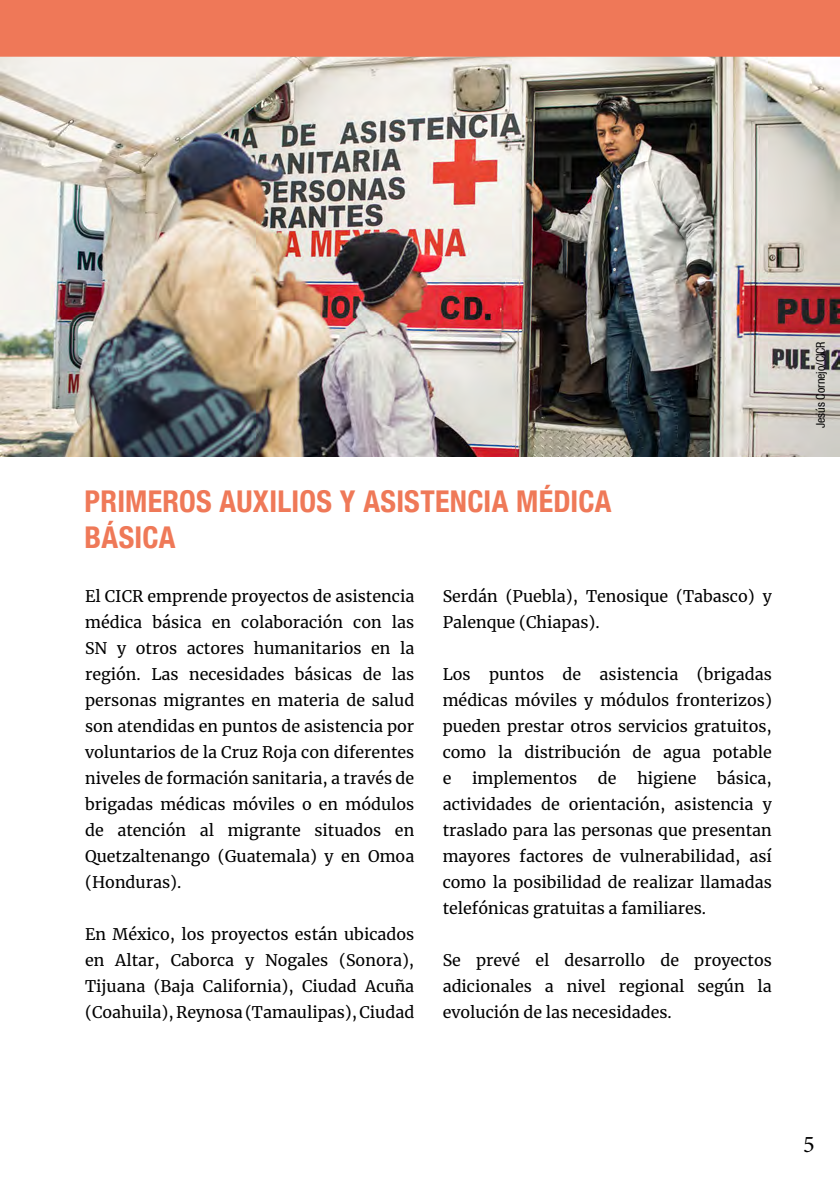
<style>
.page{position:relative;width:840px;height:1191px;background:#fff}
.page>*{position:absolute;margin:0;border:0;box-sizing:border-box;transform-origin:0 0}
.t1{font:700 condensed 30px/36px "Helvetica Neue LT Com";letter-spacing:.005em;color:#ef7958}
.t2{font:24px "Minion Pro";color:#000}
.t3{font:16px/26px "Merriweather";color:#000;text-align:justify}
.t4{font:condensed 12px "Helvetica Neue LT Com";color:#000}
</style>
<div class="page">
<img style="left:0;top:57px;width:839px;height:399px">
<div style="left:1px;top:1px;width:837px;height:55px;background:#ef7858"></div>
<div style="left:0;top:0;width:839px;height:57px;border:2px solid #ef7858"></div>
<h1 class="t1" style="left:85px;top:483px;width:528px">PRIMEROS AUXILIOS Y ASISTENCIA MÉDICA<br>BÁSICA</h1>
<p class="t3" style="left:85px;top:582px;width:330px">El CICR emprende proyectos de asistencia médica básica en colaboración con las SN y otros actores humanitarios en la región. Las necesidades básicas de las personas migrantes en materia de salud son atendidas en puntos de asistencia por voluntarios de la Cruz Roja con diferentes niveles de formación sanitaria, a través de brigadas médicas móviles o en módulos de atención al migrante situados en Quetzaltenango (Guatemala) y en Omoa (Honduras).</p>
<p class="t3" style="left:85px;top:920px;width:330px">En México, los proyectos están ubicados en Altar, Caborca y Nogales (Sonora), Tijuana (Baja California), Ciudad Acuña (Coahuila), Reynosa (Tamaulipas), Ciudad</p>
<p class="t3" style="left:442px;top:582px;width:330px">Serdán (Puebla), Tenosique (Tabasco) y<br>Palenque (Chiapas).</p>
<p class="t3" style="left:442px;top:660px;width:330px">Los puntos de asistencia (brigadas médicas móviles y módulos fronterizos) pueden prestar otros servicios gratuitos, como la distribución de agua potable e</p>
<p class="t3" style="left:442px;top:764px;width:330px;text-indent:274px">básica, actividades de orientación, asistencia y traslado para las personas que presentan mayores factores de vulnerabilidad, así como la posibilidad de realizar llamadas telefónicas gratuitas a familiares.</p>
<p class="t3" style="left:442px;top:946px;width:330px">Se prevé el desarrollo de proyectos adicionales a nivel regional según la evolución de las necesidades.</p>
<p class="t3" style="left:472px;top:764px;width:106px">implementos</p>
<p class="t3" style="left:597px;top:764px;width:20px">de</p>
<p class="t3" style="left:637px;top:764px;width:60px">higiene</p>
<p class="t4" style="left:813px;top:428px;width:88px;rotate:-90deg">Jesús Cornejo/CICR</p>
<h2 class="t2" style="left:802px;top:1128px;width:13px">5</h2>
</div>
